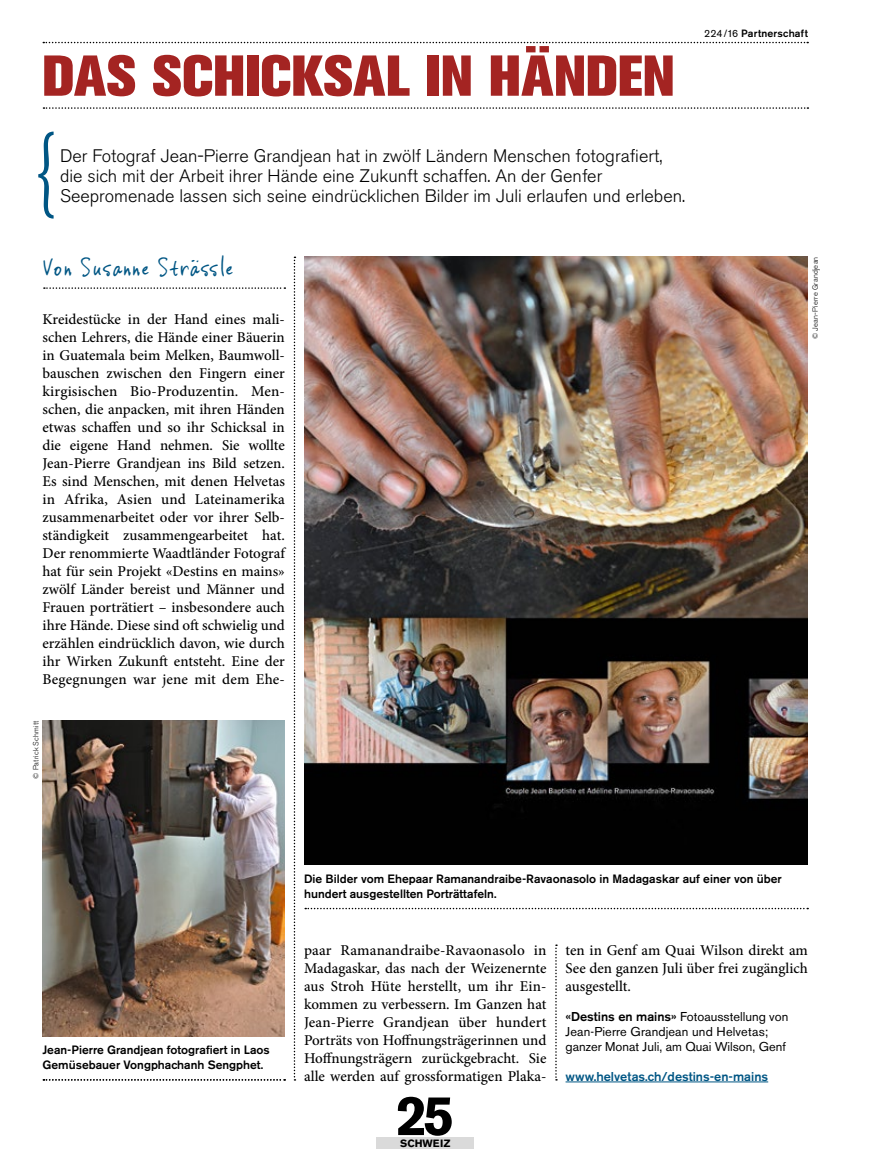
<style>
.page{position:relative;width:893px;height:1170px;background:#fff}
.page>*{position:absolute;margin:0;border:0;box-sizing:border-box;transform-origin:0 0}
.t1{font:800 57px "Akzidenz Grotesk BE";color:#a42422}
.t2{font:700 55.5px "Akzidenz Grotesk BE";color:#000}
.t3{font:27px "Vinc Hand";color:#005684}
.t4{font:300 18px/20.2px "Akzidenz Grotesk BE";color:#000}
.t5{font:500 15px/18px "Minion Pro";color:#000;text-align:justify}
.t6{font:12.75px/15px "Akzidenz Grotesk BE";color:#000}
.t7{font:500 12.75px "Akzidenz Grotesk BE";color:#005684}
.t8{font:500 12px/15px "Akzidenz Grotesk BE";color:#000}
.t9{font:500 10.5px "Akzidenz Grotesk BE";letter-spacing:.02em;color:#000}
.t10{font:700 10.5px "Akzidenz Grotesk BE";letter-spacing:.01em;color:#000}
.t11{font:300 7.5px "Akzidenz Grotesk BE";letter-spacing:.025em;color:#000}
.s1{font-weight:400}
.s2{font-weight:500}
</style>
<div class="page">
<img style="left:42px;top:720px;width:243px;height:316px">
<img style="left:304px;top:256px;width:504px;height:608px">
<svg style="left:43px;top:42px;width:765px;height:1px"></svg>
<div style="left:376px;top:1136px;width:98px;height:12px;background:#dadada"></div>
<svg style="left:43px;top:107px;width:765px;height:2px"></svg>
<hr style="left:566px;top:1081px;width:202px;height:1px;background:#005684">
<svg style="left:44px;top:287px;width:241px;height:2px"></svg>
<svg style="left:294px;top:256px;width:1px;height:824px"></svg>
<svg style="left:555px;top:944px;width:2px;height:136px"></svg>
<svg style="left:43px;top:1079px;width:242px;height:1px"></svg>
<svg style="left:305px;top:907px;width:503px;height:2px"></svg>
<svg style="left:38px;top:132px;width:16px;height:86px"></svg>
<h1 class="t1" style="left:42px;top:43px;width:634px">DAS SCHICKSAL IN HÄNDEN</h1>
<p class="t9" style="left:704px;top:27px;width:105px"><span class="s1">224/16</span> Partnerschaft</p>
<p class="t4" style="left:60px;top:145px;width:626px">Der Fotograf Jean-Pierre Grandjean hat in zwölf Ländern Menschen fotografiert, die sich mit der Arbeit ihrer Hände eine Zukunft schaffen. An der Genfer<br>Seepromenade lassen sich seine eindrücklichen Bilder im Juli erlaufen und erleben.</p>
<h3 class="t3" style="left:43px;top:249px;width:192px">Von Susanne Strässle</h3>
<p class="t5" style="left:43px;top:310px;width:244px">Kreidestücke in der Hand eines mali&shy;schen Lehrers, die Hände einer Bäuerin in Guatemala beim Melken, Baumwoll&shy;bauschen zwischen den Fingern einer kirgisischen Bio-Produzentin. Men&shy;schen, die anpacken, mit ihren Händen etwas schaffen und so ihr Schicksal in die eigene Hand nehmen. Sie wollte Jean-Pierre Grandjean ins Bild setzen.<br>Es sind Menschen, mit denen Helvetas in Afrika, Asien und Lateinamerika zusammenarbeitet oder vor ihrer Selb&shy;ständigkeit zusammengearbeitet hat.<br>Der renommierte Waadtländer Fotograf hat für sein Projekt «Destins en mains» zwölf Länder bereist und Männer und Frauen porträtiert – insbesondere auch ihre Hände. Diese sind oft schwielig und erzählen eindrücklich davon, wie durch ihr Wirken Zukunft entsteht. Eine der Begegnungen war jene mit dem Ehe-</p>
<p class="t11" style="left:32px;top:778px;width:60px;rotate:-90deg">© Patrick Schmitt</p>
<p class="t11" style="left:811px;top:339px;width:84px;rotate:-90deg">© Jean-Pierre Grandjean</p>
<p class="t8" style="left:43px;top:1042px;width:229px">Jean-Pierre Grandjean fotografiert in Laos<br>Gemüsebauer Vongphachanh Sengphet.</p>
<p class="t8" style="left:304px;top:870px;width:479px">Die Bilder vom Ehepaar Ramanandraibe-Ravaonasolo in Madagaskar auf einer von über hundert ausgestellten Porträttafeln.</p>
<p class="t5" style="left:304px;top:940px;width:244px">paar Ramanandraibe-Ravaonasolo in Madagaskar, das nach der Weizenernte aus Stroh Hüte herstellt, um ihr Ein&shy;kommen zu verbessern. Im Ganzen hat Jean-Pierre Grandjean über hundert Porträts von Hoffnungsträgerinnen und Hoffnungsträgern zurückgebracht. Sie alle werden auf grossformatigen Plaka-</p>
<p class="t5" style="left:566px;top:940px;width:244px">ten in Genf am Quai Wilson direkt am See den ganzen Juli über frei zugänglich ausgestellt.</p>
<p class="t6" style="left:566px;top:1008px;width:224px"><span class="s2">«Destins en mains»</span> Fotoausstellung von<br>Jean-Pierre Grandjean und Helvetas; ganzer Monat Juli, am Quai Wilson, Genf</p>
<p class="t7" style="left:566px;top:1068px;width:204px">www.helvetas.ch/destins-en-mains</p>
<h2 class="t2" style="left:396px;top:1083px;width:60px">25</h2>
<p class="t10" style="left:400px;top:1136px;width:52px">SCHWEIZ</p>
</div>
